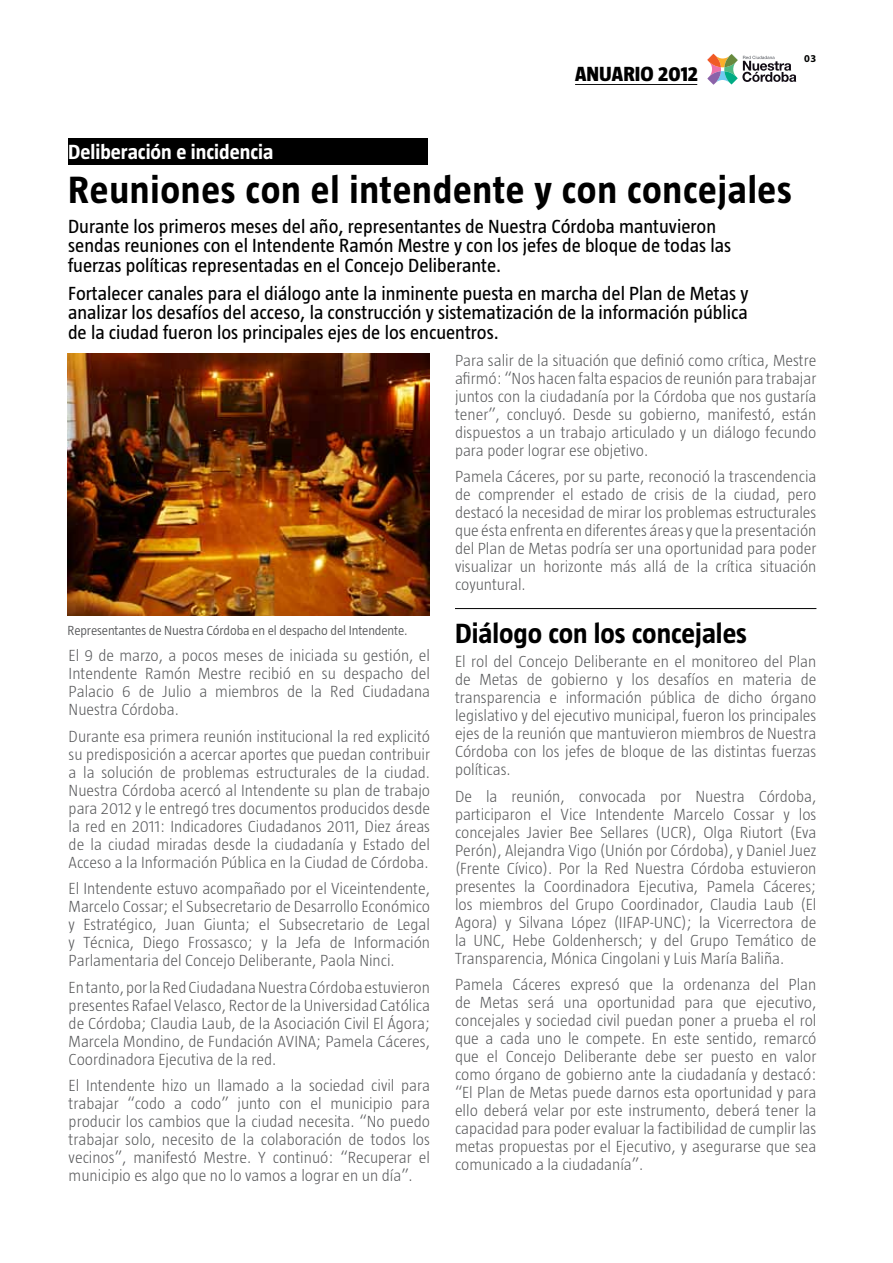
<style>
.page{position:relative;width:893px;height:1263px;background:#fff}
.page>*{position:absolute;margin:0;border:0;box-sizing:border-box;transform-origin:0 0}
.t1{font:700 39px "Taz";letter-spacing:.02em;color:#000}
.t2{font:700 28.5px "Taz";color:#000}
.t3{font:700 21px "Taz";color:#fff}
.t4{font:800 21px "Taz";color:#000}
.t5{font:19.5px/19.5px "Taz";color:#000}
.t6{font:300 16.5px/18px "Taz";color:#58595b;text-align:justify}
.t7{font:300 13.5px "Taz";letter-spacing:-.01em;color:#58595b}
.t8{font:700 10.5px "Myriad Pro";color:#000200}
</style>
<div class="page">
<svg style="left:707px;top:54px;width:89px;height:31px"></svg>
<hr style="left:575px;top:84px;width:122px;height:1px;background:#000">
<div style="left:68px;top:138px;width:360px;height:27px;background:#000"></div>
<img style="left:68px;top:354px;width:361px;height:261px">
<hr style="left:455px;top:608px;width:361px;height:1px;background:#000">
<p class="t4" style="left:575px;top:62px;width:124px">ANUARIO 2012</p>
<p class="t8" style="left:804px;top:51px;width:14px">03</p>
<p class="t3" style="left:68px;top:140px;width:207px">Deliberación e incidencia</p>
<h1 class="t1" style="left:68px;top:168px;width:725px">Reuniones con el intendente y con concejales</h1>
<p class="t5" style="left:68px;top:216px;width:665px">Durante los primeros meses del año, representantes de Nuestra Córdoba mantuvieron sendas reuniones con el Intendente Ramón Mestre y con los jefes de bloque de todas las fuerzas políticas representadas en el Concejo Deliberante.</p>
<p class="t5" style="left:68px;top:283px;width:682px;text-align:justify">Fortalecer canales para el diálogo ante la inminente puesta en marcha del Plan de Metas y analizar los desafíos del acceso, la construcción y sistematización de la información pública de la ciudad fueron los principales ejes de los encuentros.</p>
<p class="t6" style="left:455px;top:351px;width:363px">Para salir de la situación que definió como crítica, Mestre afirmó: “Nos hacen falta espacios de reunión para trabajar juntos con la ciudadanía por la Córdoba que nos gustaría tener”, concluyó. Desde su gobierno, manifestó, están dispuestos a un trabajo articulado y un diálogo fecundo para poder lograr ese objetivo.</p>
<p class="t6" style="left:455px;top:468px;width:363px">Pamela Cáceres, por su parte, reconoció la trascendencia de comprender el estado de crisis de la ciudad, pero destacó la necesidad de mirar los problemas estructurales que ésta enfrenta en diferentes áreas y que la presentación del Plan de Metas podría ser una oportunidad para poder visualizar un horizonte más allá de la crítica situación coyuntural.</p>
<h2 class="t2" style="left:455px;top:617px;width:294px">Diálogo con los concejales</h2>
<p class="t6" style="left:455px;top:653px;width:363px">El rol del Concejo Deliberante en el monitoreo del Plan de Metas de gobierno y los desafíos en materia de transparencia e información pública de dicho órgano legislativo y del ejecutivo municipal, fueron los principales ejes de la reunión que mantuvieron miembros de Nuestra Córdoba con los jefes de bloque de las distintas fuerzas políticas.</p>
<p class="t6" style="left:455px;top:787px;width:363px">De la reunión, convocada por Nuestra Córdoba, participaron el Vice Intendente Marcelo Cossar y los concejales Javier Bee Sellares (UCR), Olga Riutort (Eva Perón), Alejandra Vigo (Unión por Córdoba), y Daniel Juez (Frente Cívico). Por la Red Nuestra Córdoba estuvieron presentes la Coordinadora Ejecutiva, Pamela Cáceres; los miembros del Grupo Coordinador, Claudia Laub (El Agora) y Silvana López (IIFAP-UNC); la Vicerrectora de la UNC, Hebe Goldenhersch; y del Grupo Temático de Transparencia, Mónica Cingolani y Luis María Baliña.</p>
<p class="t6" style="left:455px;top:976px;width:363px">Pamela Cáceres expresó que la ordenanza del Plan de Metas será una oportunidad para que ejecutivo, concejales y sociedad civil puedan poner a prueba el rol que a cada uno le compete. En este sentido, remarcó que el Concejo Deliberante debe ser puesto en valor como órgano de gobierno ante la ciudadanía y destacó: “El Plan de Metas puede darnos esta oportunidad y para ello deberá velar por este instrumento, deberá tener la capacidad para poder evaluar la factibilidad de cumplir las metas propuestas por el Ejecutivo, y asegurarse que sea comunicado a la ciudadanía”.</p>
<p class="t7" style="left:68px;top:623px;width:342px">Representantes de Nuestra Córdoba en el despacho del Intendente.</p>
<p class="t6" style="left:69px;top:646px;width:363px">El 9 de marzo, a pocos meses de iniciada su gestión, el Intendente Ramón Mestre recibió en su despacho del Palacio 6 de Julio a miembros de la Red Ciudadana Nuestra Córdoba.</p>
<p class="t6" style="left:69px;top:727px;width:363px">Durante esa primera reunión institucional la red explicitó su predisposición a acercar aportes que puedan contribuir a la solución de problemas estructurales de la ciudad.<br>Nuestra Córdoba acercó al Intendente su plan de trabajo para 2012 y le entregó tres documentos producidos desde la red en 2011: Indicadores Ciudadanos 2011, Diez áreas de la ciudad miradas desde la ciudadanía y Estado del Acceso a la Información Pública en la Ciudad de Córdoba.</p>
<p class="t6" style="left:69px;top:879px;width:363px">El Intendente estuvo acompañado por el Viceintendente, Marcelo Cossar; el Subsecretario de Desarrollo Económico y Estratégico, Juan Giunta; el Subsecretario de Legal y Técnica, Diego Frossasco; y la Jefa de Información Parlamentaria del Concejo Deliberante, Paola Ninci.</p>
<p class="t6" style="left:69px;top:978px;width:363px">En tanto, por la Red Ciudadana Nuestra Córdoba estuvieron presentes Rafael Velasco, Rector de la Universidad Católica de Córdoba; Claudia Laub, de la Asociación Civil El Ágora; Marcela Mondino, de Fundación AVINA; Pamela Cáceres, Coordinadora Ejecutiva de la red.</p>
<p class="t6" style="left:69px;top:1076px;width:363px">El Intendente hizo un llamado a la sociedad civil para trabajar “codo a codo” junto con el municipio para producir los cambios que la ciudad necesita. “No puedo trabajar solo, necesito de la colaboración de todos los vecinos”, manifestó Mestre. Y continuó: “Recuperar el municipio es algo que no lo vamos a lograr en un día”.</p>
</div>
